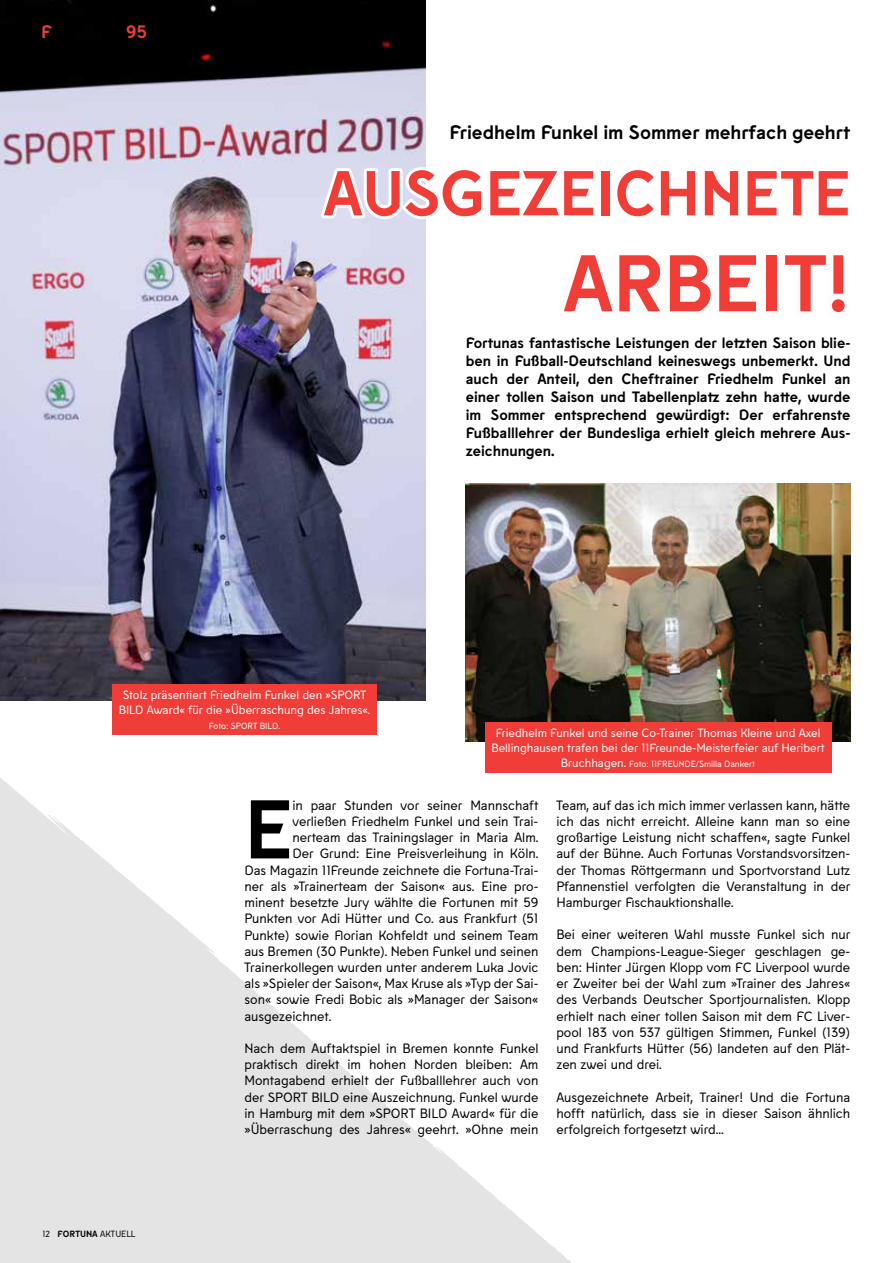
<style>
.page{position:relative;width:893px;height:1263px;background:#fff}
.page>*{position:absolute;margin:0;border:0;box-sizing:border-box;transform-origin:0 0}
.t1{font:700 82.95px "Fortuna Sans";color:#000}
.t2{font:700 79.95px "Fortuna Sans";color:#f03d38}
.t3{font:700 63.15px "Fortuna Sans";color:#f03d38}
.t4{font:700 19.5px "Fortuna Sans";color:#000}
.t5{font:700 18px "Fortuna Sans";color:#f03d38}
.t6{font:700 15px/18px "Fortuna Sans";color:#000;text-align:justify}
.t7{font:13.5px/16.2px "Fortuna Sans";color:#000;text-align:justify}
.t8{font:12px/15px "Fortuna Sans";color:#fcfcfc;text-align:center}
.t9{font:9px "Fortuna Sans";color:#fcfcfc}
.t10{font:9px "Fortuna Sans";color:#000}
.s1{font-size:12px}
.s2{font-weight:700}
</style>
<div class="page">
<svg style="left:0;top:777px;width:571px;height:486px;fill:#e5e4e4"></svg>
<img style="left:0;top:0;width:425px;height:700px">
<svg style="left:316px;top:158px;width:110px;height:167px"></svg>
<div style="left:112px;top:685px;width:265px;height:50px;background:#f03d38"></div>
<img style="left:466px;top:484px;width:384px;height:258px">
<div style="left:485px;top:722px;width:346px;height:51px;background:#f03d38"></div>
<h3 class="t5" style="left:41px;top:17px;width:12px">F</h3>
<h3 class="t5" style="left:126px;top:17px;width:22px">95</h3>
<h3 class="t4" style="left:450px;top:116px;width:402px">Friedhelm Funkel im Sommer mehrfach geehrt</h3>
<h3 class="t3" style="left:324px;top:143px;width:528px">AUSGEZEICHNETE</h3>
<h2 class="t2" style="left:563px;top:220px;width:288px">ARBEIT!</h2>
<p class="t6" style="left:466px;top:332px;width:386px">Fortunas fantastische Leistungen der letzten Saison blie&shy;ben in Fußball-Deutschland keineswegs unbemerkt. Und auch der Anteil, den Cheftrainer Friedhelm Funkel an einer tollen Saison und Tabellenplatz zehn hatte, wurde im Sommer entsprechend gewürdigt: Der erfahrenste Fußballlehrer der Bundesliga erhielt gleich mehrere Aus&shy;zeichnungen.</p>
<p class="t8" style="left:119px;top:687px;width:253px">Stolz präsentiert Friedhelm Funkel den »SPORT<br>BILD Award« für die »Überraschung des Jahres«.</p>
<p class="t9" style="left:209px;top:720px;width:73px">Foto: SPORT BILD.</p>
<p class="t8" style="left:491px;top:725px;width:335px">Friedhelm Funkel und seine Co-Trainer Thomas Kleine und Axel<br>Bellinghausen trafen bei der 11Freunde-Meisterfeier auf Heribert</p>
<p class="t9" style="left:561px;top:757px;width:196px"><span class="s1">Bruchhagen.</span> Foto: 11FREUNDE/Smilla Dankert</p>
<p class="t10" style="left:43px;top:1227px;width:94px">12 <span class="s2">FORTUNA</span> AKTUELL</p>
<h1 class="t1" style="left:244px;top:764px;width:49px">E</h1>
<p class="t7" style="left:292px;top:796px;width:247px">in paar Stunden vor seiner Mannschaft</p>
<p class="t7" style="left:292px;top:813px;width:247px">verließen Friedhelm Funkel und sein Trai-</p>
<p class="t7" style="left:292px;top:829px;width:247px">nerteam das Trainingslager in Maria Alm.</p>
<p class="t7" style="left:292px;top:845px;width:247px">Der Grund: Eine Preisverleihung in Köln.</p>
<p class="t7" style="left:244px;top:861px;width:295px">Das Magazin 11Freunde zeichnete die Fortuna-Trai-</p>
<p class="t7" style="left:244px;top:877px;width:295px">ner als »Trainerteam der Saison« aus. Eine pro-</p>
<p class="t7" style="left:244px;top:894px;width:295px">minent besetzte Jury wählte die Fortunen mit 59</p>
<p class="t7" style="left:244px;top:910px;width:295px">Punkten vor Adi Hütter und Co. aus Frankfurt (51</p>
<p class="t7" style="left:244px;top:926px;width:295px">Punkte) sowie Florian Kohfeldt und seinem Team</p>
<p class="t7" style="left:244px;top:942px;width:295px">aus Bremen (30 Punkte). Neben Funkel und seinen</p>
<p class="t7" style="left:244px;top:958px;width:295px">Trainerkollegen wurden unter anderem Luka Jovic</p>
<p class="t7" style="left:244px;top:975px;width:295px">als »Spieler der Saison«, Max Kruse als »Typ der Sai-</p>
<p class="t7" style="left:244px;top:991px;width:295px">son« sowie Fredi Bobic als »Manager der Saison«</p>
<p class="t7" style="left:244px;top:1007px;width:88px">ausgezeichnet.</p>
<p class="t7" style="left:244px;top:1040px;width:295px">Nach dem Auftaktspiel in Bremen konnte Funkel praktisch direkt im hohen Norden bleiben: Am Montagabend erhielt der Fußballlehrer auch von der SPORT BILD eine Auszeichnung. Funkel wurde in Hamburg mit dem »SPORT BILD Award« für die »Überraschung des Jahres« geehrt. »Ohne mein</p>
<p class="t7" style="left:556px;top:796px;width:295px">Team, auf das ich mich immer verlassen kann, hätte ich das nicht erreicht. Alleine kann man so eine großartige Leistung nicht schaffen«, sagte Funkel auf der Bühne. Auch Fortunas Vorstandsvorsitzen&shy;der Thomas Röttgermann und Sportvorstand Lutz Pfannenstiel verfolgten die Veranstaltung in der Hamburger Fischauktionshalle.</p>
<p class="t7" style="left:556px;top:926px;width:295px">Bei einer weiteren Wahl musste Funkel sich nur dem Champions-League-Sieger geschlagen ge&shy;ben: Hinter Jürgen Klopp vom FC Liverpool wurde er Zweiter bei der Wahl zum »Trainer des Jahres« des Verbands Deutscher Sportjournalisten. Klopp erhielt nach einer tollen Saison mit dem FC Liver&shy;pool 183 von 537 gültigen Stimmen, Funkel (139) und Frankfurts Hütter (56) landeten auf den Plät&shy;zen zwei und drei.</p>
<p class="t7" style="left:556px;top:1088px;width:295px">Ausgezeichnete Arbeit, Trainer! Und die Fortuna hofft natürlich, dass sie in dieser Saison ähnlich erfolgreich fortgesetzt wird…</p>
</div>
